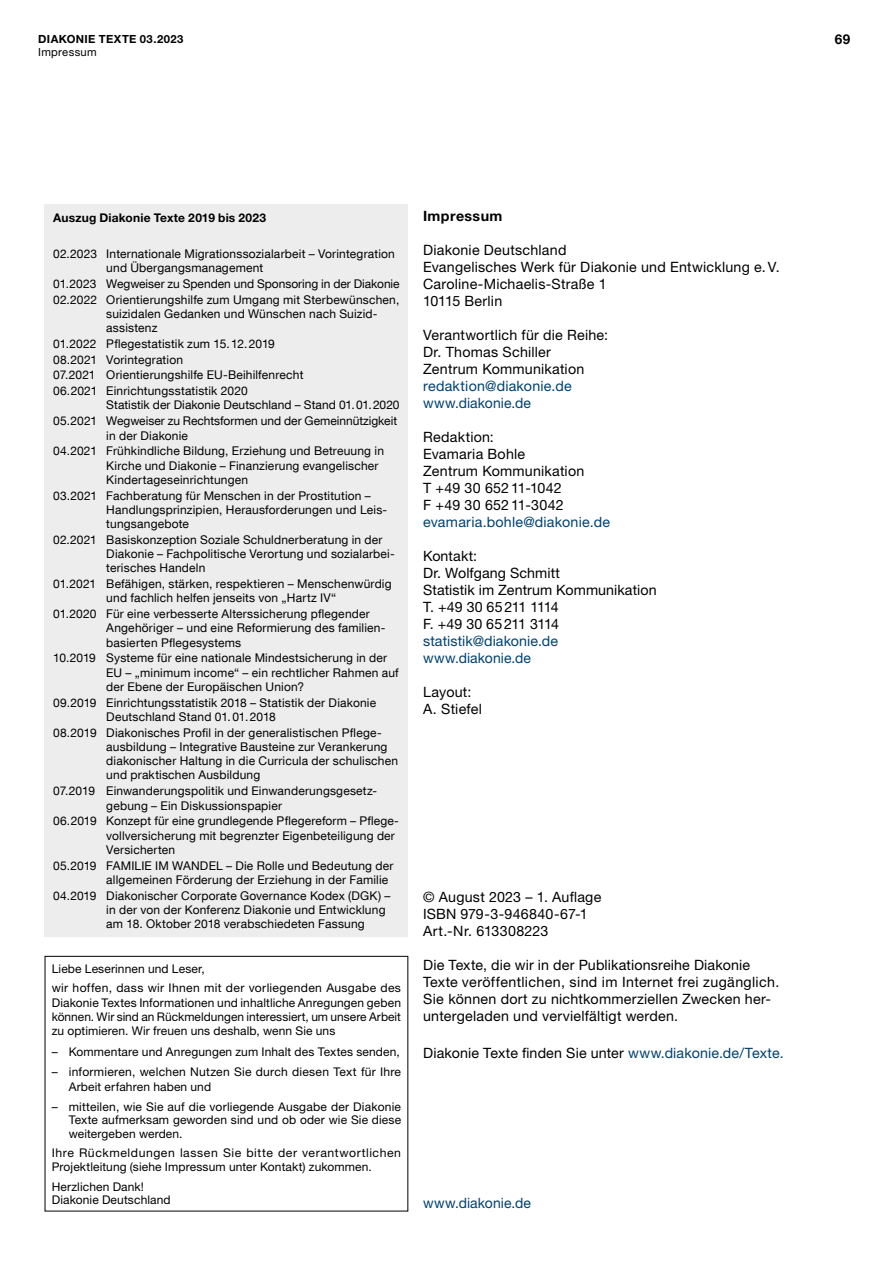
<style>
.page{position:relative;width:893px;height:1263px;background:#fff}
.page>*{position:absolute;margin:0;border:0;box-sizing:border-box;transform-origin:0 0}
._08_Fließtext_9_5pt{font:14.25px/17px "Helvetica Neue LT";letter-spacing:.015em;color:#000}
.Copy{font:14.25px/17px "Helvetica Neue LT";letter-spacing:.015em;color:#000}
.Copy-2{font:14.25px "Helvetica Neue LT";letter-spacing:.005em;color:#004170}
._08_Fließtext_Einlei{font:700 14.25px "Helvetica Neue LT";letter-spacing:.03em;color:#000}
.t1{font:700 13.5px "Helvetica Neue LT Com";color:#000}
.Auszug{font:12px/14.2px "Helvetica Neue LT Com";letter-spacing:.015em;color:#000}
.t2{font:12px/14.2px "Helvetica Neue LT";letter-spacing:.01em;color:#000;text-align:justify}
.t3{font:12px/13.5px "Helvetica Neue LT";letter-spacing:.03em;color:#000}
.Auszug-2{font:12px "Helvetica Neue LT Com";letter-spacing:-.005em;color:#000}
.Fußnote{font:700 12px "Helvetica Neue LT";letter-spacing:.015em;color:#000}
.t4{font:700 11.25px "Helvetica Neue LT";letter-spacing:.035em;color:#000}
.t5{font:11.25px "Helvetica Neue LT";letter-spacing:.025em;color:#000}
.s1{color:#004170}
</style>
<div class="page">
<div style="left:45px;top:204px;width:363px;height:732px;background:#ededed"></div>
<p class="t4" style="left:38px;top:32px;width:147px">DIAKONIE TEXTE 03.2023</p>
<p class="t5" style="left:38px;top:46px;width:60px">Impressum</p>
<p class="t1" style="left:835px;top:30px;width:17px">69</p>
<p class="Fußnote" style="left:53px;top:210px;width:214px">Auszug Diakonie Texte 2019 bis 2023</p>
<p class="Auszug" style="left:106px;top:246px;width:290px;text-indent:-53px">02.2023 Internationale Migrationssozialarbeit – Vorintegration und Übergangsmanagement</p>
<p class="Auszug-2" style="left:53px;top:276px;width:348px">01.2023 Wegweiser zu Spenden und Sponsoring in der Diakonie</p>
<p class="Auszug" style="left:106px;top:292px;width:295px;text-indent:-53px">02.2022 Orientierungshilfe zum Umgang mit Sterbewünschen, suizidalen Gedanken und Wünschen nach Suizid&shy;assistenz</p>
<p class="Auszug" style="left:53px;top:336px;width:223px">01.2022 Pflegestatistik zum 15.12.2019</p>
<p class="Auszug" style="left:53px;top:352px;width:131px">08.2021 Vorintegration</p>
<p class="Auszug" style="left:53px;top:368px;width:252px">07.2021 Orientierungshilfe EU-Beihilfenrecht</p>
<p class="Auszug" style="left:106px;top:383px;width:295px;text-indent:-53px">06.2021 Einrichtungsstatistik 2020<br>Statistik der Diakonie Deutschland – Stand 01.01.2020</p>
<p class="Auszug" style="left:106px;top:414px;width:292px;text-indent:-53px">05.2021 Wegweiser zu Rechtsformen und der Gemeinnützigkeit in der Diakonie</p>
<p class="Auszug" style="left:106px;top:444px;width:279px;text-indent:-53px">04.2021 Frühkindliche Bildung, Erziehung und Betreuung in<br>Kirche und Diakonie – Finanzierung evangelischer<br>Kindertageseinrichtungen</p>
<p class="Auszug" style="left:106px;top:488px;width:282px;text-indent:-53px">03.2021 Fachberatung für Menschen in der Prostitution –<br>Handlungsprinzipien, Herausforderungen und Leis&shy;tungsangebote</p>
<p class="Auszug" style="left:106px;top:532px;width:290px;text-indent:-53px">02.2021 Basiskonzeption Soziale Schuldnerberatung in der<br>Diakonie – Fachpolitische Verortung und sozialarbei&shy;terisches Handeln</p>
<p class="Auszug" style="left:53px;top:576px;width:340px;text-align:center">01.2021 Befähigen, stärken, respektieren – Menschenwürdig und fachlich helfen jenseits von „Hartz IV“</p>
<p class="Auszug" style="left:106px;top:606px;width:281px;text-indent:-53px">01.2020 Für eine -verbesserte -Alterssicherung pflegender<br>Angehöriger – und eine Reformierung des familien&shy;basierten Pflegesystems</p>
<p class="Auszug" style="left:106px;top:651px;width:294px;text-indent:-53px">10.2019 Systeme für eine nationale Mindestsicherung in der<br>EU – „minimum income“ – ein rechtlicher Rahmen auf der Ebene der Europäischen Union?</p>
<p class="Auszug" style="left:106px;top:695px;width:271px;text-indent:-53px">09.2019 Einrichtungsstatistik 2018 – Statistik der Diakonie<br>Deutschland Stand 01.01.2018</p>
<p class="Auszug" style="left:106px;top:725px;width:293px;text-indent:-53px">08.2019 Diakonisches Profil in der generalistischen Pflege&shy;ausbildung – Integrative Bausteine zur Verankerung diakonischer Haltung in die Curricula der schulischen und praktischen Ausbildung</p>
<p class="Auszug" style="left:106px;top:783px;width:272px;text-indent:-53px">07.2019 Einwanderungspolitik und Einwanderungsgesetz&shy;gebung – Ein Diskussionspapier</p>
<p class="Auszug" style="left:106px;top:814px;width:294px;text-indent:-53px">06.2019 Konzept für eine grundlegende Pflegereform – Pflege&shy;vollversicherung mit begrenzter Eigenbeteiligung der<br>Versicherten</p>
<p class="Auszug" style="left:106px;top:858px;width:289px;text-indent:-53px">05.2019 FAMILIE IM WANDEL – Die Rolle und Bedeutung der allgemeinen Förderung der Erziehung in der Familie</p>
<p class="Auszug" style="left:106px;top:888px;width:286px;text-indent:-53px">04.2019 Diakonischer Corporate Governance Kodex (DGK) – in der von der Konferenz Diakonie und Entwicklung am 18. Oktober 2018 verabschiedeten Fassung</p>
<p class="t2" style="left:52px;top:961px;width:155px">Liebe Leserinnen und Leser,</p>
<p class="t2" style="left:52px;top:981px;width:351px">wir hoffen, dass wir Ihnen mit der vorliegenden Ausgabe des Diakonie Textes Informationen und inhaltliche Anregungen geben können. Wir sind an Rückmeldungen interessiert, um unsere Arbeit zu optimieren. Wir freuen uns deshalb, wenn Sie uns</p>
<p class="t2" style="left:52px;top:1044px;width:349px">– Kommentare und Anregungen zum Inhalt des Textes senden,</p>
<p class="t2" style="left:69px;top:1065px;width:334px;text-indent:-17px">– informieren, welchen Nutzen Sie durch diesen Text für Ihre<br>Arbeit erfahren haben und</p>
<p class="t2" style="left:69px;top:1099px;width:334px;line-height:13.5px;text-indent:-17px">– mitteilen, wie Sie auf die vorliegende Ausgabe der Diakonie Texte aufmerksam geworden sind und ob oder wie Sie diese weitergeben werden.</p>
<p class="t3" style="left:52px;top:1146px;width:351px">Ihre Rückmeldungen lassen Sie bitte der verantwortlichen<br>Projektleitung (siehe Impressum unter Kontakt) zukommen.</p>
<p class="t2" style="left:52px;top:1179px;width:94px">Herzlichen Dank!</p>
<p class="t2" style="left:52px;top:1193px;width:120px">Diakonie Deutschland</p>
<p class="_08_Fließtext_Einlei" style="left:423px;top:207px;width:81px">Impressum</p>
<p class="_08_Fließtext_9_5pt" style="left:423px;top:241px;width:358px">Diakonie Deutschland<br>Evangelisches Werk für Diakonie und Entwicklung e.V.<br>Caroline-Michaelis-Straße 1<br>10115 Berlin</p>
<p class="_08_Fließtext_9_5pt" style="left:423px;top:326px;width:187px">Verantwortlich für die Reihe:<br>Dr. Thomas Schiller<br>Zentrum Kommunikation <span class="s1">redaktion@diakonie.de www.diakonie.de</span></p>
<p class="Copy" style="left:423px;top:428px;width:188px">Redaktion:<br>Evamaria Bohle<br>Zentrum Kommunikation<br>T +49 30 652 11-1042<br>F +49 30 652 11-3042 <span class="s1">evamaria.bohle@diakonie.de</span></p>
<p class="_08_Fließtext_9_5pt" style="left:423px;top:548px;width:235px">Kontakt:<br>Dr. Wolfgang Schmitt<br>Statistik im Zentrum Kommunikation<br>T. +49 30 65211 1114<br>F. +49 30 65211 3114 <span class="s1">statistik@diakonie.de www.diakonie.de</span></p>
<p class="_08_Fließtext_9_5pt" style="left:423px;top:684px;width:60px">Layout:<br>A. Stiefel</p>
<p class="_08_Fließtext_9_5pt" style="left:423px;top:888px;width:180px">© August 2023 – 1. Auflage<br>ISBN 979-3-946840-67-1<br>Art.-Nr. 613308223</p>
<p class="Copy" style="left:423px;top:956px;width:358px">Die Texte, die wir in der Publikationsreihe Diakonie Texte veröffentlichen, sind im Internet frei zugänglich.<br>Sie können dort zu nichtkommerziellen Zwecken her&shy;untergeladen und vervielfältigt werden.</p>
<p class="Copy" style="left:423px;top:1044px;width:362px">Diakonie Texte finden Sie unter <span class="s1">www.diakonie.de/Texte.</span></p>
<p class="Copy-2" style="left:423px;top:1194px;width:109px">www.diakonie.de</p>
</div>
